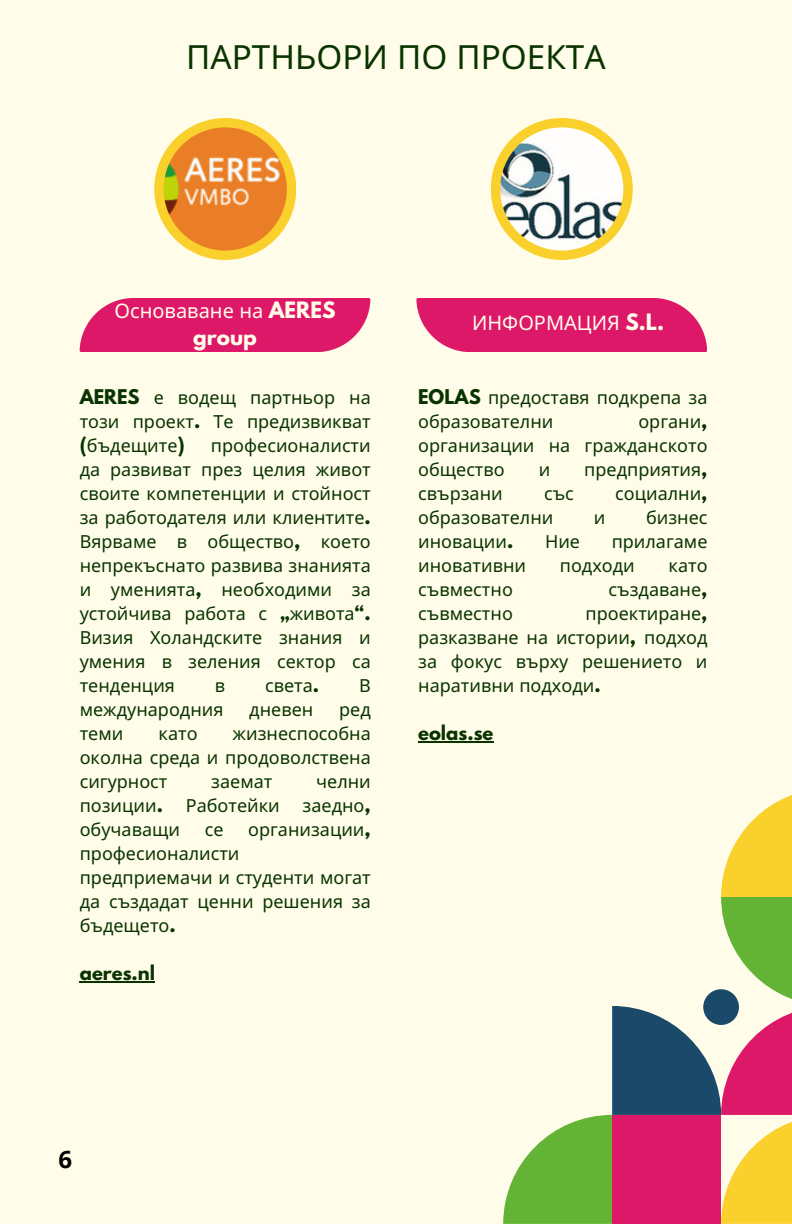
<style>
.page{position:relative;width:792px;height:1224px;background:#fffdea}
.page>*{position:absolute;margin:0;border:0;box-sizing:border-box;transform-origin:0 0}
.t1{font:33.2px "Noto Sans";color:#093400}
.t2{font:700 24px "Open Sans";color:#000}
.t3{font:20px/27px "Noto Sans";color:#fffdea;text-align:center}
.t4{font:18px/24px "Noto Sans";color:#093400;text-align:justify}
.t5{font:700 18px "League Spartan";color:#093400}
.s1{font-family:"League Spartan";font-weight:700}
</style>
<div class="page">
<svg style="left:491px;top:118px;width:142px;height:142px"></svg>
<img style="left:500px;top:127px;width:123px;height:124px">
<hr style="left:418px;top:741px;width:75px;height:2px;background:#093400">
<svg style="left:416px;top:299px;width:291px;height:52px;background:#e02972"></svg>
<hr style="left:80px;top:981px;width:75px;height:2px;background:#093400">
<svg style="left:80px;top:299px;width:290px;height:52px;background:#e02871"></svg>
<svg style="left:154px;top:118px;width:142px;height:142px"></svg>
<img style="left:164px;top:127px;width:123px;height:124px">
<svg style="left:503px;top:795px;width:289px;height:429px"></svg>
<div style="left:703px;top:989px;width:36px;height:36px;background:#1a496a;border-radius:50%"></div>
<h1 class="t1" style="left:186px;top:33px;width:421px">ПАРТНЬОРИ ПО ПРОЕКТА</h1>
<p class="t3" style="left:114px;top:296px;width:222px">Основаване на <span class="s1">AERES group</span></p>
<h2 class="t4" style="left:80px;top:385px;width:293px"><span class="s1">AERES</span> е водещ партньор на този проект<span class="s1">.</span> Те предизвикват <span class="s1">(</span>бъдещите<span class="s1">)</span></h2>
<h2 class="t4" style="left:80px;top:433px;width:293px;text-indent:131px">професионалисти да развиват през целия живот своите компетенции и стойност за работодателя или клиентите<span class="s1">.<br></span>Вярваме в общество<span class="s1">,</span> което непрекъснато развива знанията и уменията<span class="s1">,</span> необходими за устойчива работа с <span class="s1">„</span>живота<span class="s1">“.<br></span>Визия Холандските знания и умения в зеления сектор са тенденция</h2>
<h2 class="t4" style="left:215px;top:673px;width:12px">в</h2>
<h2 class="t4" style="left:265px;top:673px;width:56px">света<span class="s1">.</span></h2>
<h2 class="t4" style="left:359px;top:673px;width:13px">В</h2>
<h2 class="t4" style="left:80px;top:697px;width:145px">международния</h2>
<h2 class="t4" style="left:249px;top:697px;width:66px">дневен</h2>
<h2 class="t4" style="left:339px;top:697px;width:33px">ред</h2>
<h2 class="t4" style="left:80px;top:721px;width:45px">теми</h2>
<h2 class="t4" style="left:159px;top:721px;width:41px">като</h2>
<h2 class="t4" style="left:80px;top:721px;width:293px;text-indent:153px">жизнеспособна околна среда и продоволствена сигурност</h2>
<h2 class="t4" style="left:211px;top:769px;width:63px">заемат</h2>
<h2 class="t4" style="left:316px;top:769px;width:56px">челни</h2>
<h2 class="t4" style="left:80px;top:793px;width:85px">позиции<span class="s1">.</span></h2>
<h2 class="t4" style="left:186px;top:793px;width:96px">Работейки</h2>
<h2 class="t4" style="left:303px;top:793px;width:70px">заедно<span class="s1">,</span></h2>
<h2 class="t4" style="left:80px;top:817px;width:102px">обучаващи</h2>
<h2 class="t4" style="left:205px;top:817px;width:20px">се</h2>
<p class="t4" style="left:248px;top:817px;width:124px">организации<span class="s1">,</span></p>
<p class="t4" style="left:80px;top:841px;width:293px;text-align:left">професионалисти предприемачи и студенти могат да създадат ценни решения за бъдещето<span class="s1">.</span></p>
<p class="t5" style="left:80px;top:964px;width:77px">aeres.nl</p>
<p class="t3" style="left:472px;top:308px;width:193px">ИНФОРМАЦИЯ <span class="s1">S.L.</span></p>
<p class="t4" style="left:418px;top:385px;width:291px"><span class="s1">EOLAS</span> предоставя подкрепа за образователни</p>
<p class="t4" style="left:418px;top:409px;width:291px;text-indent:220px">органи<span class="s1">, </span>организации на гражданското общество</p>
<p class="t4" style="left:539px;top:457px;width:13px">и</p>
<p class="t4" style="left:584px;top:457px;width:125px">предприятия<span class="s1">,</span></p>
<p class="t4" style="left:418px;top:481px;width:86px">свързани</p>
<p class="t4" style="left:544px;top:481px;width:31px">със</p>
<p class="t4" style="left:615px;top:481px;width:94px">социални<span class="s1">,</span></p>
<p class="t4" style="left:418px;top:505px;width:137px">образователни</p>
<p class="t4" style="left:594px;top:505px;width:13px">и</p>
<p class="t4" style="left:646px;top:505px;width:63px">бизнес</p>
<p class="t4" style="left:418px;top:529px;width:97px">иновации<span class="s1">.</span></p>
<p class="t4" style="left:545px;top:529px;width:37px">Ние</p>
<p class="t4" style="left:612px;top:529px;width:97px">прилагаме</p>
<p class="t4" style="left:418px;top:553px;width:109px">иновативни</p>
<p class="t4" style="left:560px;top:553px;width:77px">подходи</p>
<p class="t4" style="left:668px;top:553px;width:41px">като</p>
<p class="t4" style="left:418px;top:577px;width:96px">съвместно</p>
<p class="t4" style="left:609px;top:577px;width:100px">създаване<span class="s1">,</span></p>
<p class="t4" style="left:418px;top:601px;width:96px">съвместно</p>
<p class="t4" style="left:418px;top:601px;width:291px;text-align:right">проектиране<span class="s1">,<br></span>разказване на истории<span class="s1">,</span> подход</p>
<h3 class="t4" style="left:418px;top:649px;width:291px">за фокус върху решението и наративни подходи<span class="s1">.</span></h3>
<h3 class="t5" style="left:418px;top:724px;width:77px">eolas.se</h3>
<p class="t2" style="left:59px;top:1142px;width:15px">6</p>
</div>
